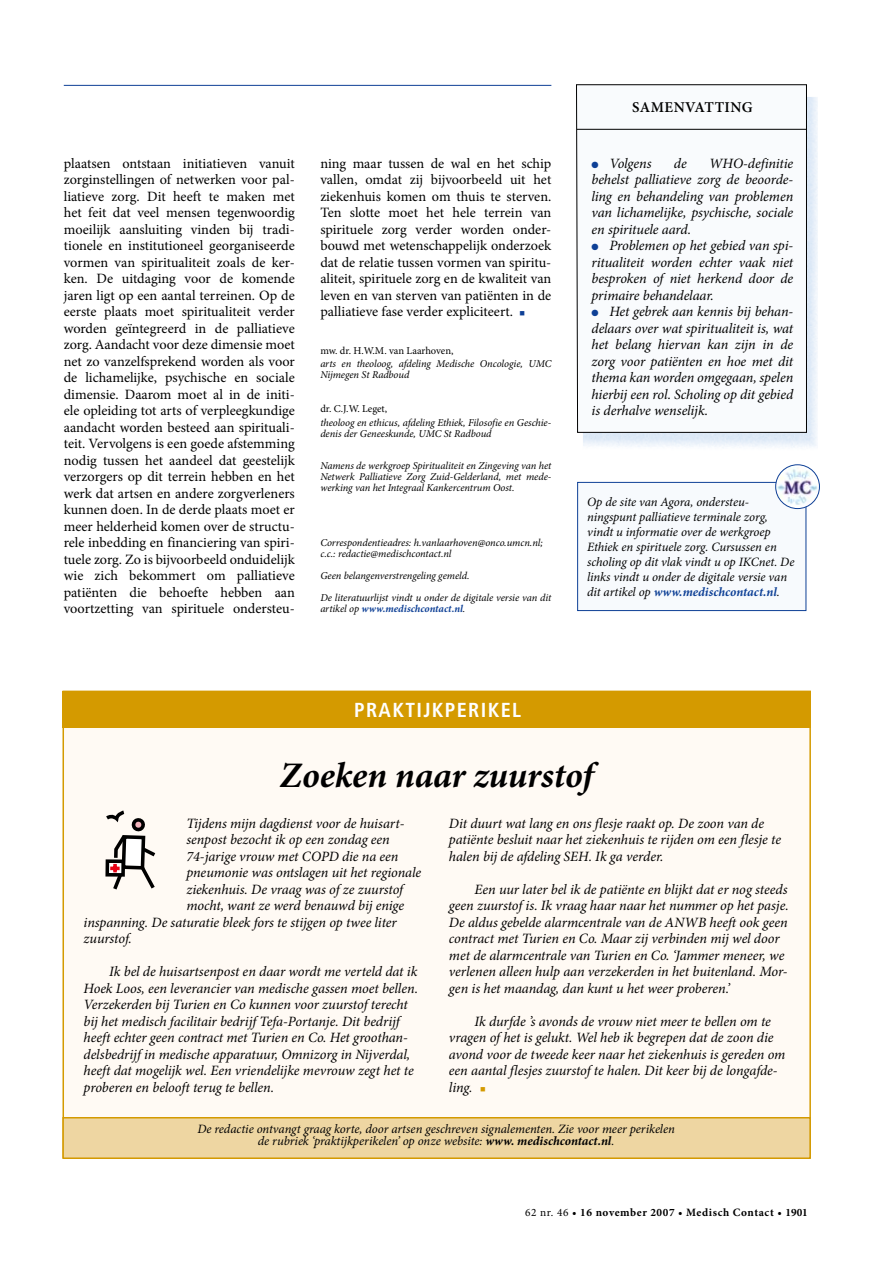
<style>
.page{position:relative;width:893px;height:1263px;background:#fff}
.page>*{position:absolute;margin:0;border:0;box-sizing:border-box;transform-origin:0 0}
.t1{font:italic 700 36px "Minion Pro";letter-spacing:-.005em;color:#000}
.t2{font:700 condensed 20.25px "Frutiger";letter-spacing:.065em;color:#fff}
.t3{font:600 15px "Minion Pro";letter-spacing:.03em;color:#000}
.t4{font:italic 14.25px/16.5px "Minion Pro";letter-spacing:-.005em;color:#000}
.t5{font:14.25px/16.5px "Minion Pro";color:#000}
.t6{font:italic 12.75px/15px "Minion Pro";letter-spacing:-.005em;color:#000}
.t7{font:700 11.25px "Minion Pro";letter-spacing:.05em;color:#000}
.t8{font:italic 10.5px/10.9px "Minion Pro";letter-spacing:-.005em;color:#000}
.t9{font:10.5px "Minion Pro";color:#000}
.t10{font:italic 700 10.5px "Minion Pro";letter-spacing:-.005em;color:#0e4096}
.s1{color:#0e4096}
.s2{font-weight:400;color:#000}
.s3{font-weight:700;color:#0e4096}
.s4{color:#d49a00}
.s5{font-weight:700}
.s6{font-weight:400}
</style>
<div class="page">
<svg style="left:576px;top:84px;width:231px;height:349px"></svg>
<hr style="left:577px;top:129px;width:230px;height:1px;background:#000">
<div style="left:577px;top:482px;width:229px;height:129px;background:#f7fafd;border:1px solid #0e4096"></div>
<svg style="left:776px;top:465px;width:43px;height:44px"></svg>
<img style="left:776px;top:467px;width:43px;height:38px">
<div style="left:775px;top:465px;width:45px;height:44px;border:1px solid #0e4096;border-radius:50%"></div>
<hr style="left:64px;top:85px;width:487px;height:1px;background:#0e4096">
<div style="left:63px;top:691px;width:748px;height:467px;background:#fffaf4;border:2px solid #d49a00"></div>
<div style="left:63px;top:691px;width:748px;height:37px;background:#d49a00"></div>
<div style="left:62px;top:1117px;width:749px;height:42px;background:#eed6a2;border:2px solid #d49a00"></div>
<svg style="left:105px;top:810px;width:51px;height:80px"></svg>
<svg style="left:110px;top:866px;width:10px;height:4px"></svg>
<p class="t5" style="left:64px;top:155px;width:233px">plaatsen ontstaan initiatieven vanuit zorginstellingen of netwerken voor pal&shy;liatieve zorg. Dit heeft te maken met het feit dat veel mensen tegenwoordig moeilijk aansluiting vinden bij tradi&shy;tionele en institutioneel georganiseerde vormen van spiritualiteit zoals de ker&shy;ken. De uitdaging voor de komende jaren ligt op een aantal terreinen. Op de eerste plaats moet spiritualiteit verder worden geïntegreerd in de palliatieve zorg. Aandacht voor deze dimensie moet net zo vanzelfsprekend worden als voor de lichamelijke, psychische en sociale dimensie. Daarom moet al in de initi&shy;ële opleiding tot arts of verpleegkundige aandacht worden besteed aan spirituali&shy;teit. Vervolgens is een goede afstemming nodig tussen het aandeel dat geestelijk verzorgers op dit terrein hebben en het werk dat artsen en andere zorgverleners kunnen doen. In de derde plaats moet er meer helderheid komen over de structu&shy;rele inbedding en financiering van spiri&shy;tuele zorg. Zo is bijvoorbeeld onduidelijk wie zich bekommert om palliatieve patiënten die behoefte hebben aan voortzetting van spirituele ondersteu-</p>
<p class="t5" style="left:320px;top:155px;width:233px;text-align:justify">ning maar tussen de wal en het schip vallen, omdat zij bijvoorbeeld uit het ziekenhuis komen om thuis te sterven.<br>Ten slotte moet het hele terrein van spirituele zorg verder worden onder&shy;bouwd met wetenschappelijk onderzoek dat de relatie tussen vormen van spiritu&shy;aliteit, spirituele zorg en de kwaliteit van leven en van sterven van patiënten in de palliatieve fase verder expliciteert. <span class="s1">■</span></p>
<p class="t9" style="left:320px;top:343px;width:135px">mw. dr. H.W.M. van Laarhoven,</p>
<p class="t8" style="left:320px;top:358px;width:233px">arts en theoloog, afdeling Medische Oncologie, UMC<br>Nijmegen St Radboud</p>
<p class="t9" style="left:320px;top:402px;width:68px">dr. C.J.W. Leget,</p>
<p class="t8" style="left:320px;top:417px;width:232px">theoloog en ethicus, afdeling Ethiek, Filosofie en Geschie&shy;denis der Geneeskunde, UMC St Radboud</p>
<p class="t8" style="left:320px;top:460px;width:233px;text-align:justify">Namens de werkgroep Spiritualiteit en Zingeving van het Netwerk Palliatieve Zorg Zuid-Gelderland, met mede&shy;werking van het Integraal Kankercentrum Oost.</p>
<p class="t8" style="left:320px;top:537px;width:224px">Correspondentieadres: h.vanlaarhoven@onco.umcn.nl; c.c.: redactie@medischcontact.nl</p>
<p class="t8" style="left:320px;top:564px;width:233px;line-height:21.9px">Geen belangenverstrengeling gemeld.<br>De literatuurlijst vindt u onder de digitale versie van dit</p>
<p class="t10" style="left:320px;top:601px;width:147px"><span class="s2">artikel op</span> www.medischcontact.nl<span class="s2">.</span></p>
<h2 class="t2" style="left:354px;top:698px;width:169px">PRAKTIJKPERIKEL</h2>
<p class="t3" style="left:632px;top:97px;width:122px">SAMENVATTING</p>
<p class="t4" style="left:591px;top:155px;width:203px;text-align:justify;text-indent:118px">WHO-definitie behelst palliatieve zorg de beoorde&shy;ling en behandeling van problemen van lichamelijke, psychische, sociale en spirituele aard.</p>
<p class="t4" style="left:591px;top:237px;width:203px;text-align:justify"><span class="s1">●</span> Problemen op het gebied van spi&shy;ritualiteit worden echter vaak niet besproken of niet herkend door de primaire behandelaar.</p>
<p class="t4" style="left:591px;top:303px;width:203px;text-align:justify"><span class="s1">●</span> Het gebrek aan kennis bij behan&shy;delaars over wat spiritualiteit is, wat het belang hiervan kan zijn in de zorg voor patiënten en hoe met dit thema kan worden omgegaan, spelen hierbij een rol. Scholing op dit gebied is derhalve wenselijk.</p>
<p class="t4" style="left:591px;top:155px;width:62px"><span class="s1">●</span> Volgens</p>
<p class="t4" style="left:674px;top:155px;width:14px">de</p>
<p class="t6" style="left:587px;top:494px;width:209px">Op de site van Agora, ondersteu&shy;ningspunt palliatieve terminale zorg, vindt u informatie over de werkgroep Ethiek en spirituele zorg. Cursussen en scholing op dit vlak vindt u op IKCnet. De links vindt u onder de digitale versie van dit artikel op <span class="s3">www.medischcontact.nl</span>.</p>
<h1 class="t1" style="left:280px;top:749px;width:315px">Zoeken naar zuurstof</h1>
<p class="t4" style="left:186px;top:815px;width:220px">Tijdens mijn dagdienst voor de huisart-</p>
<p class="t4" style="left:186px;top:831px;width:205px">senpost bezocht ik op een zondag een</p>
<p class="t4" style="left:186px;top:848px;width:214px">74-jarige vrouw met COPD die na een</p>
<p class="t4" style="left:186px;top:864px;width:236px">pneumonie was ontslagen uit het regionale</p>
<p class="t4" style="left:186px;top:881px;width:218px">ziekenhuis. De vraag was of ze zuurstof</p>
<p class="t4" style="left:186px;top:897px;width:219px">mocht, want ze werd benauwd bij enige</p>
<p class="t4" style="left:84px;top:914px;width:315px">inspanning. De saturatie bleek fors te stijgen op twee liter</p>
<p class="t4" style="left:84px;top:930px;width:50px">zuurstof.</p>
<p class="t4" style="left:84px;top:963px;width:336px;text-indent:26px">Ik bel de huisartsenpost en daar wordt me verteld dat ik Hoek Loos, een leverancier van medische gassen moet bellen.<br>Verzekerden bij Turien en Co kunnen voor zuurstof terecht bij het medisch facilitair bedrijf Tefa-Portanje. Dit bedrijf heeft echter geen contract met Turien en Co. Het groothan&shy;delsbedrijf in medische apparatuur, Omnizorg in Nijverdal, heeft dat mogelijk wel. Een vriendelijke mevrouw zegt het te proberen en belooft terug te bellen.</p>
<p class="t4" style="left:449px;top:815px;width:334px">Dit duurt wat lang en ons flesje raakt op. De zoon van de patiënte besluit naar het ziekenhuis te rijden om een flesje te halen bij de afdeling SEH. Ik ga verder.</p>
<p class="t4" style="left:449px;top:881px;width:341px;text-indent:26px">Een uur later bel ik de patiënte en blijkt dat er nog steeds geen zuurstof is. Ik vraag haar naar het nummer op het pasje.<br>De aldus gebelde alarmcentrale van de ANWB heeft ook geen contract met Turien en Co. Maar zij verbinden mij wel door met de alarmcentrale van Turien en Co. ‘Jammer meneer, we verlenen alleen hulp aan verzekerden in het buitenland. Mor&shy;gen is het maandag, dan kunt u het weer proberen.’</p>
<p class="t4" style="left:449px;top:1013px;width:338px;text-indent:26px">Ik durfde ’s avonds de vrouw niet meer te bellen om te vragen of het is gelukt. Wel heb ik begrepen dat de zoon die avond voor de tweede keer naar het ziekenhuis is gereden om een aantal flesjes zuurstof te halen. Dit keer bij de longafde&shy;ling. <span class="s4">■</span></p>
<p class="t6" style="left:197px;top:1123px;width:479px;line-height:12px;text-align:center">De redactie ontvangt graag korte, door artsen geschreven signalementen. Zie voor meer perikelen de rubriek ‘praktijkperikelen’ op onze website: <span class="s5">www. medischcontact.nl</span>.</p>
<p class="t7" style="left:525px;top:1204px;width:284px"><span class="s6">62 nr. 46</span> • 16 november 2007 • Medisch Contact • 1901</p>
</div>
